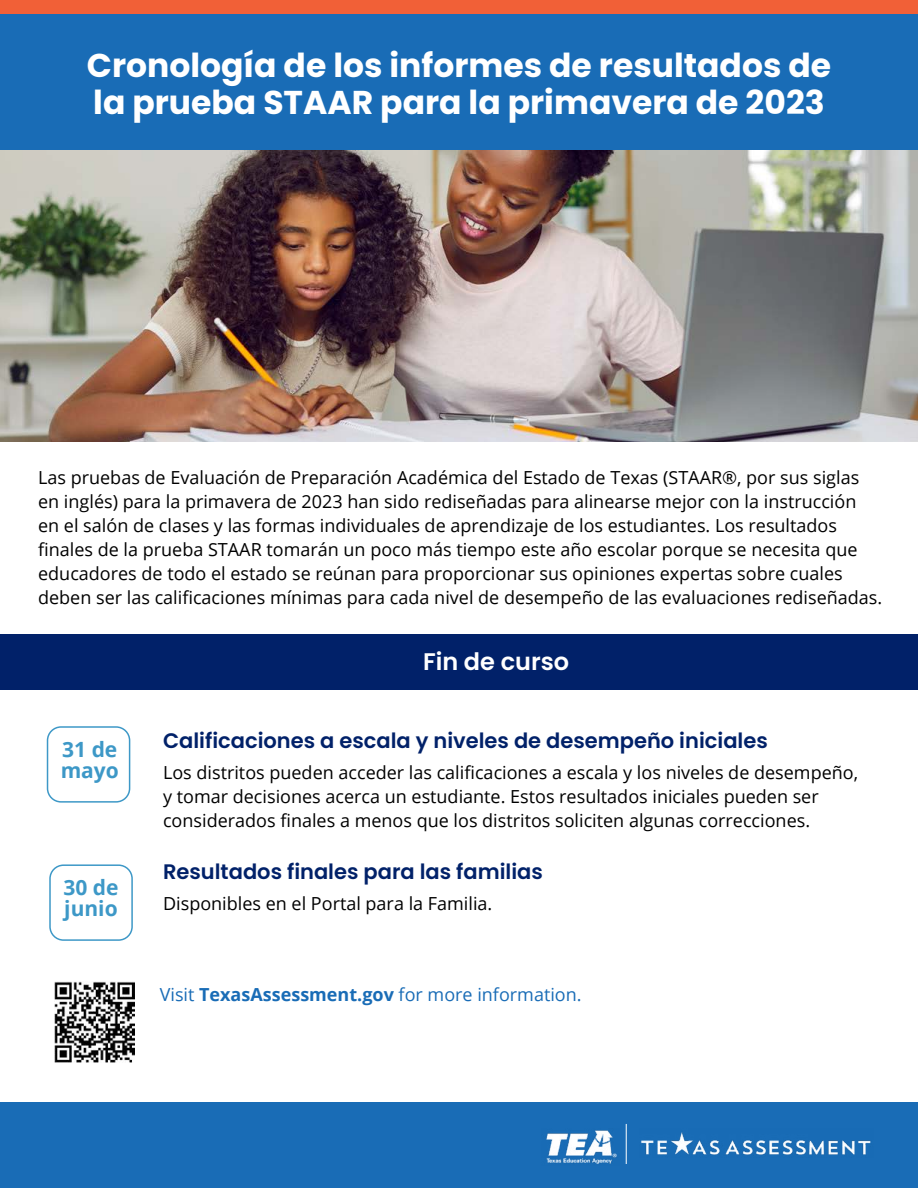
<style>
.page{position:relative;width:918px;height:1188px;background:#fff}
.page>*{position:absolute;margin:0;border:0;box-sizing:border-box;transform-origin:0 0}
.t1{font:700 33px/37.5px "Poppins";color:#fff}
.t2{font:600 24px "Poppins";color:#fff}
.t3{font:600 21px "Poppins";color:#012169}
.t4{font:700 21px/21px "Open Sans";color:#3d98c7}
.t5{font:18px/24px "Open Sans";color:#000}
.t6{font:18px "Open Sans";color:#196cb6}
.s1{font-weight:700}
</style>
<div class="page">
<div style="left:0;top:0;width:918px;height:154px;background:#196cb6"></div>
<div style="left:0;top:634px;width:918px;height:56px;background:#012169"></div>
<div style="left:0;top:1102px;width:918px;height:86px;background:#196cb6"></div>
<img style="left:0;top:151px;width:918px;height:291px">
<div style="left:47px;top:726px;width:83px;height:77px;border:2px solid #3d98c7;border-radius:14px"></div>
<div style="left:49px;top:864px;width:84px;height:77px;border:2px solid #3d98c7;border-radius:14px"></div>
<img style="left:54px;top:982px;width:81px;height:81px">
<img style="left:546px;top:1130px;width:71px;height:34px">
<hr style="left:626px;top:1124px;width:1px;height:40px;background:#fff">
<img style="left:641px;top:1132px;width:230px;height:23px">
<div style="left:0;top:0;width:918px;height:14px;background:#f16037"></div>
<h1 class="t1" style="left:87px;top:47px;width:746px">Cronología de los informes de resultados de la prueba STAAR para la primavera de 2023</h1>
<p class="t5" style="left:38px;top:465px;width:846px">Las pruebas de Evaluación de Preparación Académica del Estado de Texas (STAAR®, por sus siglas en inglés) para la primavera de 2023 han sido rediseñadas para alinearse mejor con la instrucción<br>en el salón de clases y las formas individuales de aprendizaje de los estudiantes. Los resultados finales de la prueba STAAR tomarán un poco más tiempo este año escolar porque se necesita que educadores de todo el estado se reúnan para proporcionar sus opiniones expertas sobre cuales deben ser las calificaciones mínimas para cada nivel de desempeño de las evaluaciones rediseñadas.</p>
<h2 class="t2" style="left:423px;top:647px;width:148px">Fin de curso</h2>
<p class="t4" style="left:61px;top:738px;width:60px">31 de mayo</p>
<h3 class="t3" style="left:163px;top:729px;width:606px">Calificaciones a escala y niveles de desempeño iniciales</h3>
<p class="t5" style="left:163px;top:760px;width:697px">Los distritos pueden acceder las calificaciones a escala y los niveles de desempeño, y tomar decisiones acerca un estudiante. Estos resultados iniciales pueden ser considerados finales a menos que los distritos soliciten algunas correcciones.</p>
<p class="t4" style="left:63px;top:876px;width:57px">30 de junio</p>
<h3 class="t3" style="left:163px;top:859px;width:381px">Resultados finales para las familias</h3>
<p class="t5" style="left:163px;top:891px;width:331px">Disponibles en el Portal para la Familia.</p>
<p class="t6" style="left:160px;top:982px;width:423px">Visit <span class="s1">TexasAssessment.gov</span> for more information.</p>
</div>
